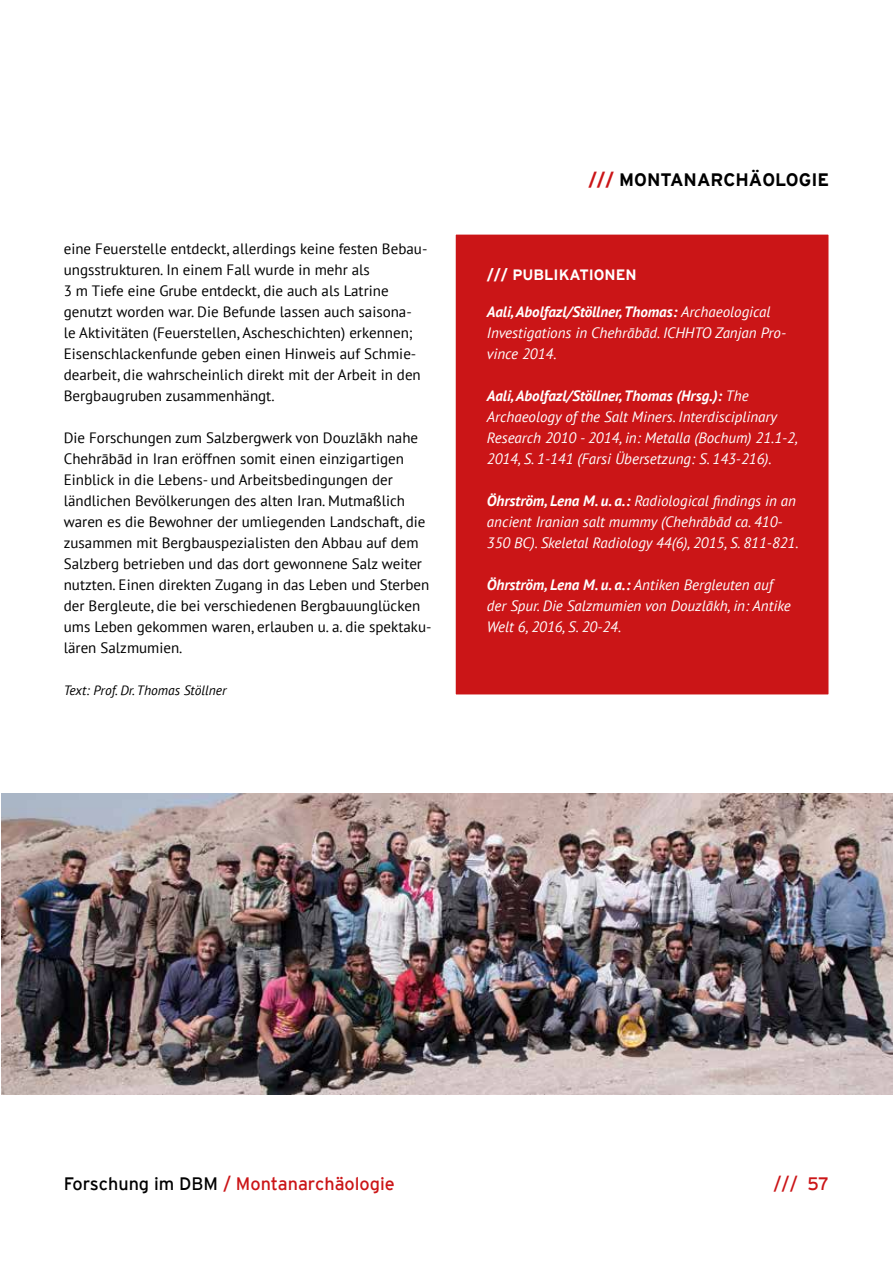
<style>
.page{position:relative;width:893px;height:1263px;background:#fff}
.page>*{position:absolute;margin:0;border:0;box-sizing:border-box;transform-origin:0 0}
.t1{font:18px "Interstate";color:#cb1517}
.t2{font:700 18px "Interstate";color:#000}
.t3{font:15px/21px "PT Sans";color:#000}
.t4{font:italic 15px/21px "PT Sans";color:#fff}
.t5{font:700 15px "Interstate";color:#fff}
.t6{font:italic 13.5px "PT Sans";color:#000}
.s1{color:#cb1517}
.s2{font-weight:700}
.s3{color:#000}
</style>
<div class="page">
<img style="left:1px;top:793px;width:892px;height:301px">
<div style="left:455px;top:234px;width:374px;height:461px;background:#cb1517"></div>
<p class="t3" style="left:64px;top:238px;width:365px">eine Feuerstelle entdeckt, allerdings keine festen Bebau&shy;ungsstrukturen. In einem Fall wurde in mehr als<br>3 m Tiefe eine Grube entdeckt, die auch als Latrine genutzt worden war. Die Befunde lassen auch saisona&shy;le Aktivitäten (Feuerstellen, Ascheschichten) erkennen; Eisenschlackenfunde geben einen Hinweis auf Schmie&shy;dearbeit, die wahrscheinlich direkt mit der Arbeit in den Bergbaugruben zusammenhängt.</p>
<p class="t3" style="left:64px;top:427px;width:369px">Die Forschungen zum Salzbergwerk von Douzlākh nahe Chehrābād in Iran eröffnen somit einen einzigartigen Einblick in die Lebens- und Arbeitsbedingungen der ländlichen Bevölkerungen des alten Iran. Mutmaßlich waren es die Bewohner der umliegenden Landschaft, die zusammen mit Bergbauspezialisten den Abbau auf dem Salzberg betrieben und das dort gewonnene Salz weiter nutzten. Einen direkten Zugang in das Leben und Sterben der Bergleute, die bei verschiedenen Bergbauunglücken ums Leben gekommen waren, erlauben u. a. die spektaku&shy;lären Salzmumien.</p>
<p class="t6" style="left:64px;top:682px;width:164px">Text: Prof. Dr. Thomas Stöllner</p>
<p class="t2" style="left:588px;top:170px;width:242px"><span class="s1">///</span> MONTANARCHÄOLOGIE</p>
<p class="t5" style="left:487px;top:267px;width:151px">/// PUBLIKATIONEN</p>
<p class="t4" style="left:487px;top:301px;width:301px"><span class="s2">Aali, Abolfazl/Stöllner, Thomas:</span> Archaeological<br>Investigations in Chehrābād. ICHHTO Zanjan Pro&shy;vince 2014.</p>
<p class="t4" style="left:487px;top:385px;width:313px"><span class="s2">Aali, Abolfazl/Stöllner, Thomas (Hrsg.):</span> The Archaeology of the Salt Miners. Interdisciplinary Research 2010 - 2014, in: Metalla (Bochum) 21.1-2, 2014, S. 1-141 (Farsi Übersetzung: S. 143-216).</p>
<p class="t4" style="left:487px;top:490px;width:313px"><span class="s2">Öhrström, Lena M. u. a.:</span> Radiological findings in an ancient Iranian salt mummy (Chehrābād ca. 410-<br>350 BC). Skeletal Radiology 44(6), 2015, S. 811-821.</p>
<p class="t4" style="left:487px;top:574px;width:305px"><span class="s2">Öhrström, Lena M. u. a.:</span> Antiken Bergleuten auf der Spur. Die Salzmumien von Douzlākh, in: Antike<br>Welt 6, 2016, S. 20-24.</p>
<p class="t1" style="left:64px;top:1174px;width:333px"><span class="s3">Forschung im DBM</span> / Montanarchäologie</p>
<p class="t1" style="left:774px;top:1174px;width:57px">/// 57</p>
</div>
